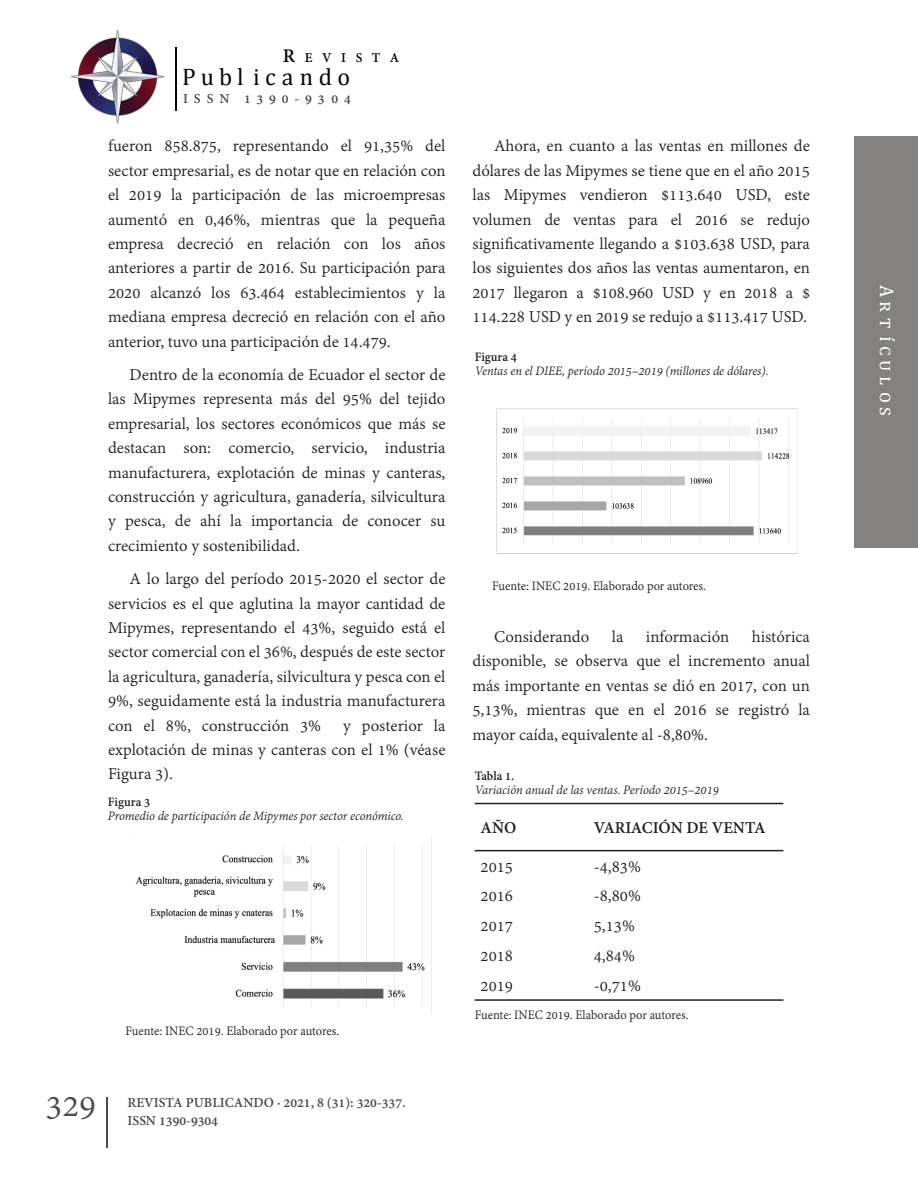
<style>
.page{position:relative;width:918px;height:1188px;background:#fff}
.page>*{position:absolute;margin:0;border:0;box-sizing:border-box;transform-origin:0 0}
.t1{font:37.5px "Adobe Devanagari";color:#4d4b49}
.t2{font:24px "Cambria";letter-spacing:.225em;color:#080704}
.t3{font:19.5px "Cambria";color:#fff}
.t4{font:18px/24.5px "Adobe Devanagari";color:#231f20;text-align:justify}
.t5{font:700 18px "Adobe Devanagari";letter-spacing:-.005em;color:#231f20}
.t6{font:700 15px/18px "Adobe Devanagari";color:#4d4b49}
.t7{font:700 15px "Adobe Devanagari";letter-spacing:.39em;color:#4d4b49}
.t8{font:700 14.7px "Adobe Devanagari";letter-spacing:.65em;color:#080704}
.t9{font:italic 13.95px "Adobe Devanagari";letter-spacing:-.005em;color:#231f20;scale:.96 1}
.t10{font:13.95px "Adobe Devanagari";color:#231f20;scale:.96 1}
.t11{font:700 13.95px "Adobe Devanagari";color:#231f20;scale:.96 1}
.s1{font-size:21px}
</style>
<div class="page">
<hr style="left:107px;top:1097px;width:1px;height:50px;background:#4d4b49">
<div style="left:854px;top:136px;width:64px;height:412px;background:#82817f"></div>
<hr style="left:175px;top:47px;width:1px;height:64px;background:#080704">
<img style="left:70px;top:29px;width:95px;height:95px">
<hr style="left:917px;top:551px;width:1px;height:417px;background:#82817f">
<img style="left:135px;top:837px;width:297px;height:177px">
<img style="left:497px;top:409px;width:301px;height:145px">
<hr style="left:475px;top:803px;width:308px;height:1px;background:#231f20">
<hr style="left:475px;top:850px;width:308px;height:1px;background:#231f20">
<hr style="left:475px;top:999px;width:308px;height:2px;background:#231f20">
<p class="t8" style="left:283px;top:52px;width:118px"><span class="s1">R</span>EVISTA</p>
<h2 class="t2" style="left:182px;top:66px;width:170px">Publ icando</h2>
<p class="t7" style="left:183px;top:92px;width:169px">ISSN 1390-9304</p>
<p class="t4" style="left:108px;top:135px;width:339px">fueron 858.875, representando el 91,35% del sector empresarial, es de notar que en relación con el 2019 la participación de las microempresas aumentó en 0,46%, mientras que la pequeña empresa decreció en relación con los años anteriores a partir de 2016. Su participación para 2020 alcanzó los 63.464 establecimientos y la mediana empresa decreció en relación con el año anterior, tuvo una participación de 14.479.</p>
<p class="t4" style="left:108px;top:364px;width:339px;text-indent:22px">Dentro de la economía de Ecuador el sector de las Mipymes representa más del 95% del tejido empresarial, los sectores económicos que más se destacan son: comercio, servicio, industria manufacturera, explotación de minas y canteras, construcción y agricultura, ganadería, silvicultura y pesca, de ahí la importancia de conocer su crecimiento y sostenibilidad.</p>
<p class="t4" style="left:108px;top:568px;width:339px;text-indent:22px">A lo largo del período 2015-2020 el sector de servicios es el que aglutina la mayor cantidad de Mipymes, representando el 43%, seguido está el sector comercial con el 36%, después de este sector la agricultura, ganadería, silvicultura y pesca con el 9%, seguidamente está la industria manufacturera con el 8%, construcción 3% y posterior la explotación de minas y canteras con el 1% (véase Figura 3).</p>
<p class="t11" style="left:108px;top:796px;width:45px">Figura 3</p>
<p class="t9" style="left:108px;top:810px;width:310px">Promedio de participación de Mipymes por sector económico.</p>
<h1 class="t1" style="left:45px;top:1089px;width:52px">329</h1>
<p class="t10" style="left:126px;top:1025px;width:224px">Fuente: INEC 2019. Elaborado por autores.</p>
<p class="t6" style="left:128px;top:1094px;width:280px">REVISTA PUBLICANDO · 2021, 8 (31): 320-337.<br>ISSN 1390-9304</p>
<p class="t4" style="left:472px;top:135px;width:339px;text-indent:22px">Ahora, en cuanto a las ventas en millones de dólares de las Mipymes se tiene que en el año 2015 las Mipymes vendieron $113.640 USD, este volumen de ventas para el 2016 se redujo significativamente llegando a $103.638 USD, para los siguientes dos años las ventas aumentaron, en 2017 llegaron a $108.960 USD y en 2018 a $ 114.228 USD y en 2019 se redujo a $113.417 USD.</p>
<p class="t11" style="left:475px;top:351px;width:45px">Figura 4</p>
<p class="t9" style="left:475px;top:365px;width:308px">Ventas en el DIEE, período 2015–2019 (millones de dólares).</p>
<p class="t10" style="left:492px;top:580px;width:224px">Fuente: INEC 2019. Elaborado por autores.</p>
<p class="t4" style="left:472px;top:626px;width:339px;text-indent:279px">histórica disponible, se observa que el incremento anual más importante en ventas se dió en 2017, con un 5,13%, mientras que en el 2016 se registró la mayor caída, equivalente al -8,80%.</p>
<p class="t4" style="left:494px;top:626px;width:97px">Considerando</p>
<p class="t4" style="left:612px;top:626px;width:13px">la</p>
<p class="t4" style="left:646px;top:626px;width:85px">información</p>
<p class="t11" style="left:475px;top:770px;width:43px">Tabla 1.</p>
<p class="t9" style="left:475px;top:784px;width:256px">Variación anual de las ventas. Período 2015–2019</p>
<p class="t5" style="left:481px;top:820px;width:37px">AÑO</p>
<p class="t5" style="left:594px;top:820px;width:173px">VARIACIÓN DE VENTA</p>
<p class="t4" style="left:481px;top:855px;width:34px">2015</p>
<p class="t4" style="left:594px;top:855px;width:49px">-4,83%</p>
<p class="t4" style="left:481px;top:885px;width:34px">2016</p>
<p class="t4" style="left:594px;top:885px;width:49px">-8,80%</p>
<p class="t4" style="left:481px;top:915px;width:34px">2017</p>
<p class="t4" style="left:594px;top:915px;width:43px">5,13%</p>
<p class="t4" style="left:481px;top:945px;width:34px">2018</p>
<p class="t4" style="left:594px;top:945px;width:43px">4,84%</p>
<p class="t4" style="left:481px;top:975px;width:34px">2019</p>
<p class="t4" style="left:594px;top:975px;width:49px">-0,71%</p>
<p class="t10" style="left:475px;top:1009px;width:224px">Fuente: INEC 2019. Elaborado por autores.</p>
<p class="t3" style="left:895px;top:285px;width:14px;rotate:90deg">A</p>
</div>
